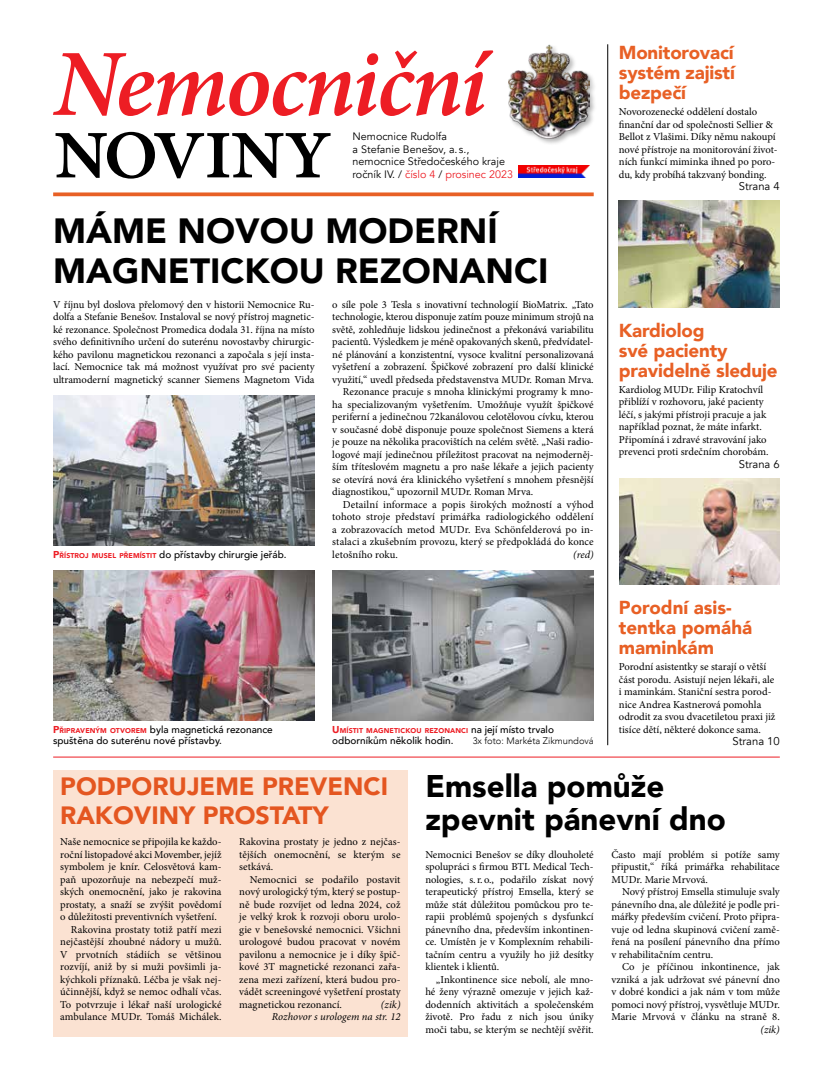
<style>
.page{position:relative;width:833px;height:1081px;background:#fff}
.page>*{position:absolute;margin:0;border:0;box-sizing:border-box;transform-origin:0 0}
.t1{font:italic 600 95px "Minion Pro";letter-spacing:-.025em;color:#ed1d24}
.t2{font:500 95px "Minion Pro";letter-spacing:-.035em;color:#000}
.t3{font:900 35px/40px "Avenir";color:#000}
.t4{font:900 31.25px/32.5px "Avenir";color:#000}
.t5{font:900 25px/28.8px "Avenir";color:#e45620}
.t6{font:900 18.75px/20px "Avenir";letter-spacing:-.01em;color:#e86025}
.t7{font:11.25px "Avenir";color:#000}
.t8{font:10.75px/12.5px "Avenir";color:#000}
.t9{font:10.62px/12.5px "Minion Pro";color:#000;text-align:justify}
.t10{font:italic 10.62px/12.5px "Minion Pro";color:#000;text-align:right}
.t11{font:500 10px/11.2px "Avenir";color:#000}
.t12{font:300 9.38px "Avenir";color:#000}
.t13{font:900 7px "Avenir";letter-spacing:.015em;color:#ed1d24}
.s1{color:#ed1d24}
.s2{font-weight:900;color:#ed1d24}
.s3{font-weight:900;font-size:7px;color:#ed1d24}
.s4{font-size:10px}
.s5{font-weight:500;font-size:10px;color:#000}
</style>
<div class="page">
<hr style="left:607px;top:44px;width:1px;height:701px;background:#000">
<svg style="left:53px;top:192px;width:541px;height:4px;fill:#e86025"></svg>
<div style="left:507px;top:43px;width:89px;height:103px;background:#000;opacity:.3"></div>
<img style="left:508px;top:44px;width:81px;height:95px">
<img style="left:518px;top:165px;width:71px;height:13px">
<img style="left:619px;top:201px;width:160px;height:106px">
<img style="left:619px;top:478px;width:161px;height:106px">
<hr style="left:53px;top:757px;width:727px;height:1px;background:#ed1d24">
<img style="left:53px;top:570px;width:261px;height:150px">
<img style="left:332px;top:570px;width:262px;height:150px">
<img style="left:53px;top:395px;width:261px;height:150px">
<div style="left:53px;top:770px;width:354px;height:266px;background:#fbe2d2"></div>
<h1 class="t1" style="left:53px;top:18px;width:435px">Nemocniční</h1>
<h1 class="t2" style="left:53px;top:83px;width:281px">noviny</h1>
<p class="t8" style="left:352px;top:130px;width:162px">Nemocnice Rudolfa<br>a Stefanie Benešov, a. s., nemocnice Středočeského kraje ročník IV. / <span class="s1">číslo 4</span> / <span class="s1">prosinec 2023</span></p>
<h2 class="t3" style="left:53px;top:209px;width:497px">MÁME NOVOU MODERNÍ<br>MAGNETICKOU REZONANCI</h2>
<p class="t9" style="left:53px;top:298px;width:263px">V říjnu byl doslova přelomový den v historii Nemocnice Ru&shy;dolfa a Stefanie Benešov. Instaloval se nový přístroj magnetic&shy;ké rezonance. Společnost Promedica dodala 31. října na místo svého definitivního určení do suterénu novostavby chirurgic&shy;kého pavilonu magnetickou rezonanci a započala s její insta&shy;lací. Nemocnice tak má možnost využívat pro své pacienty ultramoderní magnetický scanner Siemens Magnetom Vida</p>
<p class="t9" style="left:332px;top:298px;width:263px">o síle pole 3 Tesla s inovativní technologií BioMatrix. „Tato</p>
<p class="t9" style="left:332px;top:310px;width:263px">technologie, kterou disponuje zatím pouze minimum strojů na</p>
<p class="t9" style="left:332px;top:323px;width:263px">světě, zohledňuje lidskou jedinečnost a překonává variabilitu</p>
<p class="t9" style="left:332px;top:335px;width:263px">pacientů. Výsledkem je méně opakovaných skenů, předvídatel-</p>
<p class="t9" style="left:332px;top:348px;width:263px">né plánování a konzistentní, vysoce kvalitní personalizovaná</p>
<p class="t9" style="left:332px;top:360px;width:263px">vyšetření a zobrazení. Špičkové zobrazení pro další klinické</p>
<p class="t9" style="left:332px;top:373px;width:263px">využití,“ uvedl předseda představenstva MUDr. Roman Mrva.</p>
<p class="t9" style="left:343px;top:385px;width:252px">Rezonance pracuje s mnoha klinickými programy k mno-</p>
<p class="t9" style="left:332px;top:398px;width:263px">ha specializovaným vyšetřením. Umožňuje využít špičkové</p>
<p class="t9" style="left:332px;top:410px;width:263px">periferní a jedinečnou 72kanálovou celotělovou cívku, kterou</p>
<p class="t9" style="left:332px;top:423px;width:263px">v současné době disponuje pouze společnost Siemens a která</p>
<p class="t9" style="left:332px;top:435px;width:263px">je pouze na několika pracovištích na celém světě. „Naši radio-</p>
<p class="t9" style="left:332px;top:448px;width:263px">logové mají jedinečnou příležitost pracovat na nejmoderněj-</p>
<p class="t9" style="left:332px;top:460px;width:263px">ším tříteslovém magnetu a pro naše lékaře a jejich pacienty</p>
<p class="t9" style="left:332px;top:473px;width:263px">se otevírá nová éra klinického vyšetření s mnohem přesnější</p>
<p class="t9" style="left:332px;top:485px;width:202px">diagnostikou,“ upozornil MUDr. Roman Mrva.</p>
<p class="t9" style="left:343px;top:498px;width:252px">Detailní informace a popis širokých možností a výhod</p>
<p class="t9" style="left:332px;top:510px;width:263px">tohoto stroje představí primářka radiologického oddělení</p>
<p class="t9" style="left:332px;top:523px;width:263px">a zobrazovacích metod MUDr. Eva Schönfelderová po in-</p>
<p class="t9" style="left:332px;top:535px;width:263px">stalaci a zkušebním provozu, který se předpokládá do konce</p>
<p class="t9" style="left:332px;top:548px;width:67px">letošního roku.</p>
<p class="t10" style="left:573px;top:548px;width:22px">(red)</p>
<p class="t11" style="left:53px;top:548px;width:235px"><span class="s2">P</span><span class="s3">ŘÍSTROJ MUSEL PŘEMÍSTIT</span> do přístavby chirurgie jeřáb.</p>
<p class="t11" style="left:53px;top:723px;width:221px"><span class="s2">P</span><span class="s3">ŘIPRAVENÝM OTVOREM</span> byla magnetická rezonance spuštěna do suterénu nové přístavby.</p>
<p class="t13" style="left:332px;top:724px;width:223px"><span class="s4">U</span>MÍSTIT MAGNETICKOU REZONANCI <span class="s5">na její místo trvalo</span></p>
<p class="t11" style="left:332px;top:734px;width:123px">odborníkům několik hodin.</p>
<p class="t12" style="left:472px;top:735px;width:123px">3x foto: Markéta Zikmundová</p>
<h3 class="t6" style="left:619px;top:42px;width:117px;text-align:justify">Monitorovací systém zajistí bezpečí</h3>
<p class="t9" style="left:619px;top:106px;width:160px;text-align:left">Novorozenecké oddělení dostalo finanční dar od společnosti Sellier &amp; Bellot z Vlašimi. Díky němu nakoupí nové přístroje na monitorování život&shy;ních funkcí miminka ihned po poro&shy;du, kdy probíhá takzvaný bonding.</p>
<p class="t7" style="left:738px;top:180px;width:43px">Strana 4</p>
<h3 class="t6" style="left:619px;top:319px;width:160px">Kardiolog<br>své pacienty pravidelně sleduje</h3>
<p class="t9" style="left:619px;top:383px;width:151px;text-align:left">Kardiolog MUDr. Filip Kratochvíl přiblíží v rozhovoru, jaké pacienty léčí, s jakými přístroji pracuje a jak například poznat, že máte infarkt.<br>Připomíná i zdravé stravování jako prevenci proti srdečním chorobám.</p>
<p class="t7" style="left:738px;top:457px;width:43px">Strana 6</p>
<h3 class="t6" style="left:619px;top:597px;width:135px">Porodní asis&shy;tentka pomáhá maminkám</h3>
<p class="t9" style="left:619px;top:660px;width:158px;text-align:left">Porodní asistentky se starají o větší část porodu. Asistují nejen lékaři, ale i maminkám. Staniční sestra porod&shy;nice Andrea Kastnerová pomohla odrodit za svou dvacetiletou praxi již tisíce dětí, některé dokonce sama.</p>
<p class="t7" style="left:732px;top:734px;width:49px">Strana 10</p>
<h3 class="t5" style="left:60px;top:771px;width:329px">PODPORUJEME PREVENCI<br>RAKOVINY PROSTATY</h3>
<p class="t9" style="left:60px;top:835px;width:163px">Naše nemocnice se připojila ke každo-</p>
<p class="t9" style="left:60px;top:848px;width:163px">roční listopadové akci Movember, jejíž</p>
<p class="t9" style="left:60px;top:860px;width:163px">symbolem je knír. Celosvětová kam-</p>
<p class="t9" style="left:60px;top:873px;width:163px">paň upozorňuje na nebezpečí muž-</p>
<p class="t9" style="left:60px;top:885px;width:163px">ských onemocnění, jako je rakovina</p>
<p class="t9" style="left:60px;top:898px;width:163px">prostaty, a snaží se zvýšit povědomí</p>
<p class="t9" style="left:60px;top:910px;width:158px">o důležitosti preventivních vyšetření.</p>
<p class="t9" style="left:71px;top:923px;width:152px">Rakovina prostaty totiž patří mezi</p>
<p class="t9" style="left:60px;top:935px;width:163px">nejčastější zhoubné nádory u mužů.</p>
<p class="t9" style="left:60px;top:948px;width:163px">V prvotních stádiích se většinou</p>
<p class="t9" style="left:60px;top:960px;width:163px">rozvíjí, aniž by si muži povšimli ja-</p>
<p class="t9" style="left:60px;top:973px;width:163px">kýchkoli příznaků. Léčba je však nej-</p>
<p class="t9" style="left:60px;top:985px;width:163px">účinnější, když se nemoc odhalí včas.</p>
<p class="t9" style="left:60px;top:998px;width:163px">To potvrzuje i lékař naší urologické</p>
<p class="t9" style="left:60px;top:1010px;width:163px">ambulance MUDr. Tomáš Michálek.</p>
<p class="t9" style="left:239px;top:835px;width:163px">Rakovina prostaty je jedno z nejčas&shy;tějších onemocnění, se kterým se setkává.</p>
<p class="t9" style="left:239px;top:873px;width:163px;text-indent:11px">Nemocnici se podařilo postavit nový urologický tým, který se postup&shy;ně bude rozvíjet od ledna 2024, což je velký krok k rozvoji oboru urolo&shy;gie v benešovské nemocnici. Všichni urologové budou pracovat v novém pavilonu a nemocnice je i díky špič&shy;kové 3T magnetické rezonanci zařa&shy;zena mezi zařízení, která budou pro&shy;vádět screeningové vyšetření prostaty magnetickou rezonancí.</p>
<p class="t10" style="left:272px;top:998px;width:130px">(zik)<br>Rozhovor s urologem na str. 12</p>
<h3 class="t4" style="left:425px;top:769px;width:302px">Emsella pomůže zpevnit pánevní dno</h3>
<p class="t9" style="left:425px;top:848px;width:170px">Nemocnici Benešov se díky dlouholeté spolupráci s firmou BTL Medical Tech&shy;nologies, s.r.o., podařilo získat nový terapeutický přístroj Emsella, který se může stát důležitou pomůckou pro te&shy;rapii problémů spojených s dysfunkcí pánevního dna, především inkontinen&shy;ce. Umístěn je v Komplexním rehabili&shy;tačním centru a využily ho již desítky klientek i klientů.</p>
<p class="t9" style="left:425px;top:973px;width:170px;text-indent:11px">„Inkontinence sice nebolí, ale mno&shy;hé ženy výrazně omezuje v jejich kaž&shy;dodenních aktivitách a společenském životě. Pro řadu z nich jsou úniky moči tabu, se kterým se nechtějí svěřit.</p>
<p class="t9" style="left:611px;top:848px;width:170px">Často mají problém si potíže samy připustit,“ říká primářka rehabilitace MUDr. Marie Mrvová.</p>
<p class="t9" style="left:611px;top:885px;width:170px;text-indent:11px">Nový přístroj Emsella stimuluje svaly pánevního dna, ale důležité je podle pri&shy;mářky především cvičení. Proto připra&shy;vuje od ledna skupinová cvičení zamě&shy;řená na posílení pánevního dna přímo v rehabilitačním centru.</p>
<p class="t9" style="left:611px;top:960px;width:170px;text-indent:11px">Co je příčinou inkontinence, jak vzniká a jak udržovat své pánevní dno v dobré kondici a jak nám v tom může pomoci nový přístroj, vysvětluje MUDr.<br>Marie Mrvová v článku na straně 8.</p>
<p class="t10" style="left:760px;top:1023px;width:21px">(zik)</p>
</div>
